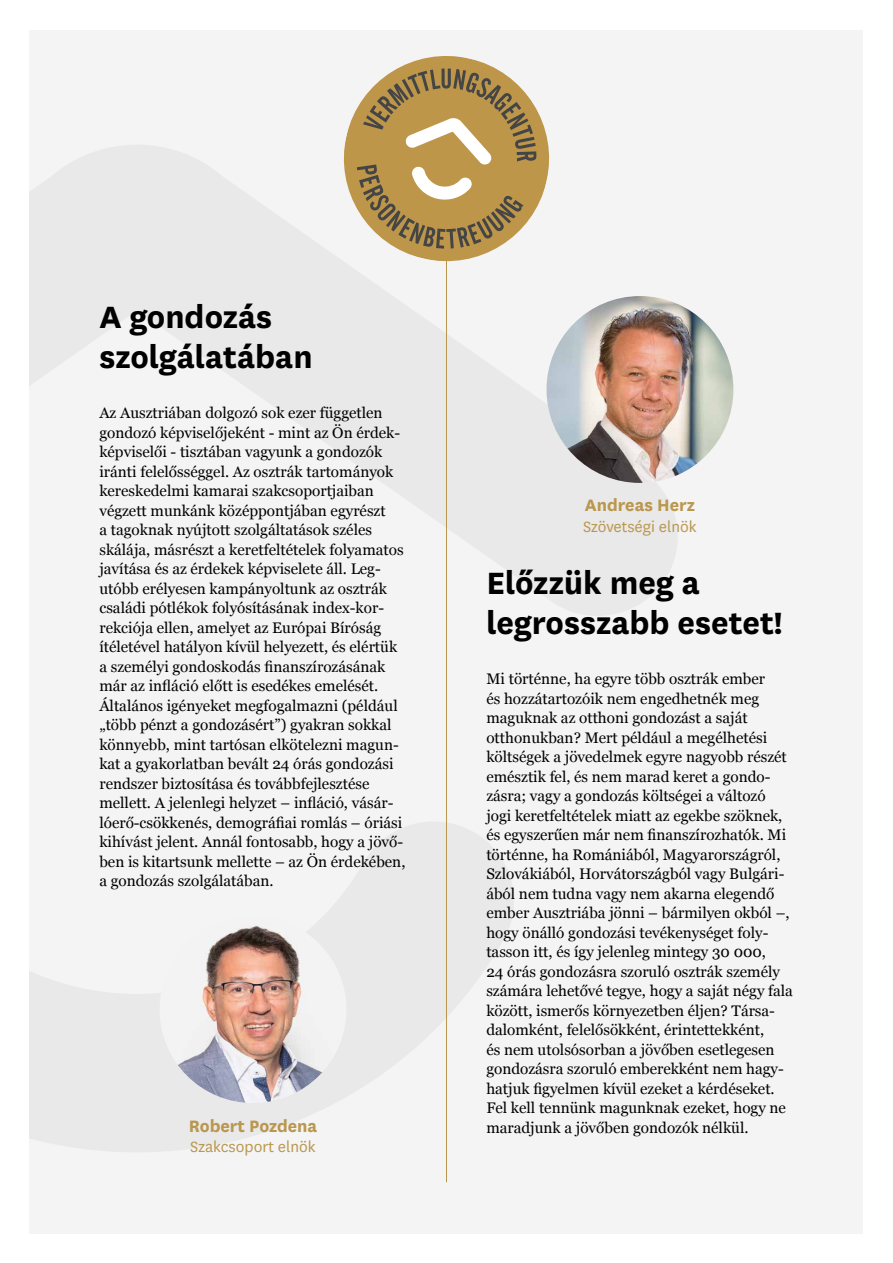
<style>
.page{position:relative;width:893px;height:1263px;background:#fff}
.page>*{position:absolute;margin:0;border:0;box-sizing:border-box;transform-origin:0 0}
.t1{font:700 36px/40px "National";color:#000}
.t2{font:700 19.35px "National";color:#ba974e}
.t3{font:17.4px "National";color:#ba974e}
.t4{font:15.3px/19.5px "Georgia";color:#000}
</style>
<div class="page">
<div style="left:30px;top:30px;width:833px;height:1203px;background:#f4f4f4"></div>
<svg style="left:30px;top:145px;width:648px;height:471px"></svg>
<svg style="left:30px;top:822px;width:484px;height:330px"></svg>
<hr style="left:446px;top:120px;width:1px;height:1062px;background:#ba974e">
<svg style="left:334px;top:56px;width:225px;height:215px"></svg>
<svg style="left:357px;top:69px;width:179px;height:180px;background:#b69a63"></svg>
<img style="left:546px;top:296px;width:187px;height:187px;border-radius:93px">
<img style="left:160px;top:916px;width:186px;height:187px;border-radius:93px">
<h1 class="t1" style="left:99px;top:294px;width:215px">A gondozás szolgálatában</h1>
<p class="t4" style="left:99px;top:402px;width:308px">Az Ausztriában dolgozó sok ezer független gondozó képviselőjeként - mint az Ön érdek&shy;képviselői - tisztában vagyunk a gondozók iránti felelősséggel. Az osztrák tartományok kereskedelmi kamarai szakcsoportjaiban végzett munkánk középpontjában egyrészt<br>a tagoknak nyújtott szolgáltatások széles skálája, másrészt a keretfeltételek folyamatos javítása és az érdekek képviselete áll. Leg&shy;utóbb erélyesen kampányoltunk az osztrák családi pótlékok folyósításának index-kor&shy;rekciója ellen, amelyet az Európai Bíróság ítéletével hatályon kívül helyezett, és elértük a személyi gondoskodás finanszírozásának már az infláció előtt is esedékes emelését.<br>Általános igényeket megfogalmazni (például „több pénzt a gondozásért”) gyakran sokkal könnyebb, mint tartósan elkötelezni magun&shy;kat a gyakorlatban bevált 24 órás gondozási rendszer biztosítása és továbbfejlesztése mellett. A jelenlegi helyzet – infláció, vásár&shy;lóerő-csökkenés, demográfiai romlás – óriási kihívást jelent. Annál fontosabb, hogy a jövő&shy;ben is kitartsunk mellette – az Ön érdekében, a gondozás szolgálatában.</p>
<p class="t2" style="left:189px;top:1112px;width:130px">Robert Pozdena</p>
<p class="t3" style="left:190px;top:1136px;width:127px">Szakcsoport elnök</p>
<p class="t2" style="left:585px;top:492px;width:112px">Andreas Herz</p>
<p class="t3" style="left:583px;top:516px;width:115px">Szövetségi elnök</p>
<h1 class="t1" style="left:486px;top:560px;width:298px">Előzzük meg a legrosszabb esetet!</h1>
<p class="t4" style="left:486px;top:669px;width:308px">Mi történne, ha egyre több osztrák ember<br>és hozzátartozóik nem engedhetnék meg maguknak az otthoni gondozást a saját otthonukban? Mert például a megélhetési költségek a jövedelmek egyre nagyobb részét emésztik fel, és nem marad keret a gondo&shy;zásra; vagy a gondozás költségei a változó jogi keretfeltételek miatt az egekbe szöknek, és egyszerűen már nem finanszírozhatók. Mi történne, ha Romániából, Magyarországról, Szlovákiából, Horvátországból vagy Bulgári&shy;ából nem tudna vagy nem akarna elegendő ember Ausztriába jönni – bármilyen okból –, hogy önálló gondozási tevékenységet foly&shy;tasson itt, és így jelenleg mintegy 30 000,<br>24 órás gondozásra szoruló osztrák személy számára lehetővé tegye, hogy a saját négy fala között, ismerős környezetben éljen? Társa&shy;dalomként, felelősökként, érintettekként,<br>és nem utolsósorban a jövőben esetlegesen gondozásra szoruló emberekként nem hagy&shy;hatjuk figyelmen kívül ezeket a kérdéseket.<br>Fel kell tennünk magunknak ezeket, hogy ne maradjunk a jövőben gondozók nélkül.</p>
</div>
